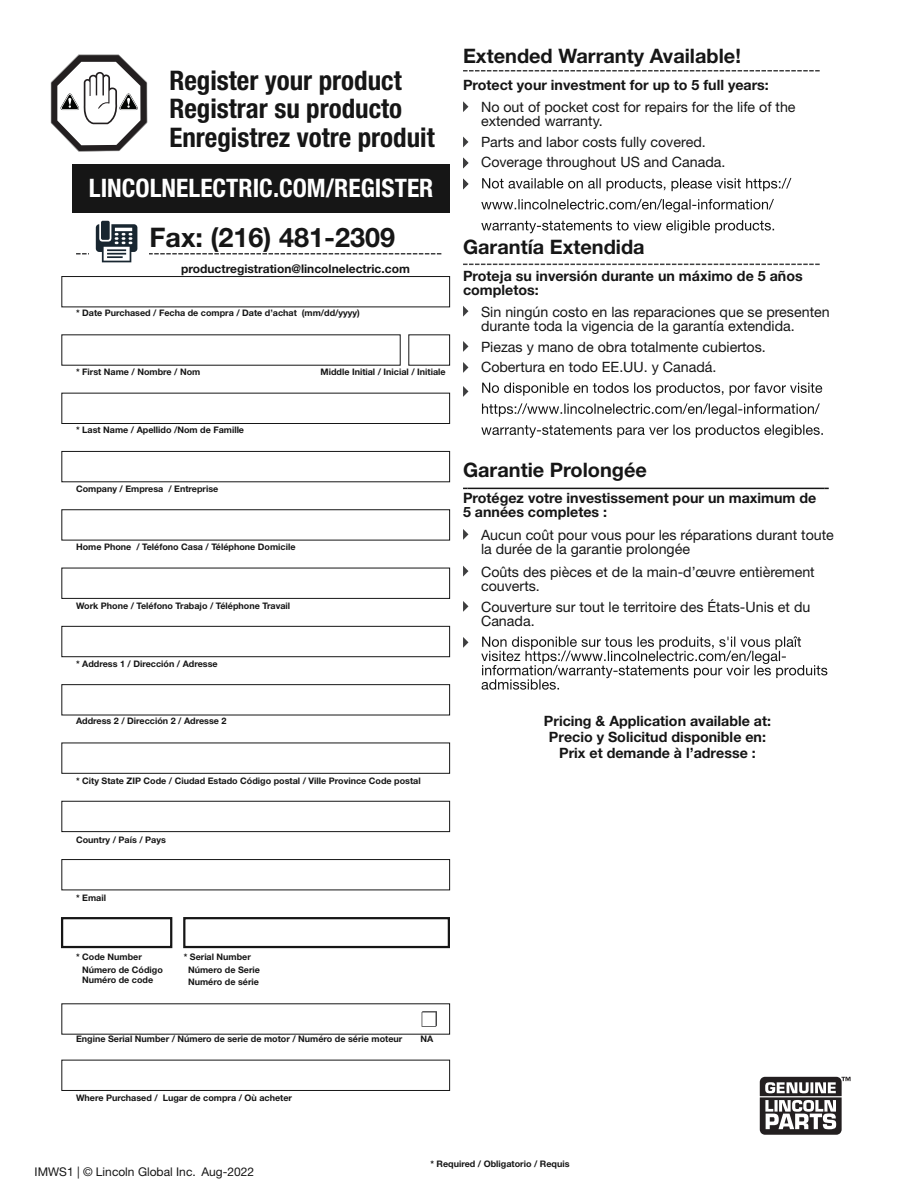
<style>
.page{position:relative;width:918px;height:1188px;background:#fff}
.page>*{position:absolute;margin:0;border:0;box-sizing:border-box;transform-origin:0 0}
.t1{font:700 condensed 27px/28.5px "Helvetica Neue LT Std";color:#161616}
.t2{font:700 27px "Helvetica Neue LT Std";color:#161616}
.t3{font:700 condensed 25.5px "Helvetica Neue LT Std";color:#fff}
.t4{font:700 19.95px "Helvetica Neue LT Std";color:#161616}
.t5{font:14.25px/14.2px "Helvetica Neue LT Std";color:#161616}
.t6{font:700 14.25px/14.2px "Helvetica Neue LT Std";color:#161616}
.t7{font:700 12px "Helvetica Neue LT Std";color:#161616}
.t8{font:12px "Helvetica Neue LT Std";color:#161616}
.t9{font:700 9px/12.9px "Helvetica Neue LT Std";color:#161616}
</style>
<div class="page">
<hr style="left:468px;top:488px;width:356px;height:1px;background:#161616">
<svg style="left:760px;top:1077px;width:91px;height:58px"></svg>
<div style="left:61px;top:276px;width:389px;height:31px;border:1px solid #161616"></div>
<div style="left:61px;top:393px;width:389px;height:31px;border:1px solid #161616"></div>
<div style="left:61px;top:451px;width:389px;height:31px;border:1px solid #161616"></div>
<div style="left:61px;top:509px;width:389px;height:31px;border:1px solid #161616"></div>
<div style="left:61px;top:568px;width:389px;height:31px;border:1px solid #161616"></div>
<div style="left:61px;top:626px;width:389px;height:31px;border:1px solid #161616"></div>
<div style="left:61px;top:684px;width:389px;height:31px;border:1px solid #161616"></div>
<div style="left:61px;top:743px;width:389px;height:31px;border:1px solid #161616"></div>
<div style="left:61px;top:801px;width:389px;height:31px;border:1px solid #161616"></div>
<div style="left:61px;top:1060px;width:389px;height:31px;border:1px solid #161616"></div>
<div style="left:61px;top:859px;width:389px;height:31px;border:1px solid #161616"></div>
<div style="left:61px;top:917px;width:111px;height:31px;border:2px solid #161616"></div>
<div style="left:183px;top:917px;width:267px;height:31px;border:2px solid #161616"></div>
<div style="left:72px;top:164px;width:378px;height:48px;background:#161616"></div>
<svg style="left:463px;top:264px;width:357px;height:1px"></svg>
<svg style="left:463px;top:70px;width:357px;height:2px"></svg>
<svg style="left:51px;top:55px;width:96px;height:97px"></svg>
<svg style="left:76px;top:220px;width:365px;height:42px"></svg>
<svg style="left:463px;top:101px;width:5px;height:11px"></svg>
<svg style="left:463px;top:137px;width:5px;height:10px"></svg>
<svg style="left:482px;top:178px;width:309px;height:13px"></svg>
<svg style="left:481px;top:199px;width:293px;height:13px"></svg>
<svg style="left:481px;top:220px;width:293px;height:13px"></svg>
<svg style="left:463px;top:306px;width:5px;height:11px"></svg>
<svg style="left:463px;top:341px;width:5px;height:11px"></svg>
<svg style="left:463px;top:362px;width:5px;height:11px"></svg>
<svg style="left:482px;top:383px;width:340px;height:13px"></svg>
<svg style="left:482px;top:403px;width:338px;height:14px"></svg>
<svg style="left:481px;top:425px;width:342px;height:13px"></svg>
<svg style="left:463px;top:529px;width:5px;height:11px"></svg>
<svg style="left:463px;top:566px;width:5px;height:11px"></svg>
<svg style="left:463px;top:601px;width:5px;height:11px"></svg>
<svg style="left:481px;top:636px;width:346px;height:54px"></svg>
<svg style="left:422px;top:1011px;width:15px;height:16px"></svg>
<svg style="left:463px;top:158px;width:5px;height:10px"></svg>
<svg style="left:463px;top:179px;width:5px;height:10px"></svg>
<svg style="left:463px;top:386px;width:5px;height:11px"></svg>
<svg style="left:463px;top:637px;width:5px;height:11px"></svg>
<h1 class="t1" style="left:169px;top:65px;width:267px">Register your product<br>Registrar su producto<br>Enregistrez votre produit</h1>
<h2 class="t3" style="left:89px;top:173px;width:346px">LINCOLNELECTRIC.COM/REGISTER</h2>
<h1 class="t2" style="left:150px;top:220px;width:247px">Fax: (216) 481-2309</h1>
<h3 class="t7" style="left:181px;top:261px;width:230px">productregistration@lincolnelectric.com</h3>
<p class="t9" style="left:76px;top:307px;width:285px">* Date Purchased / Fecha de compra / Date d’achat (mm/dd/yyyy)</p>
<p class="t9" style="left:76px;top:365px;width:126px">* First Name / Nombre / Nom</p>
<p class="t9" style="left:321px;top:365px;width:127px">Middle Initial / Inicial / Initiale</p>
<h3 class="t4" style="left:463px;top:43px;width:279px">Extended Warranty Available!</h3>
<h3 class="t6" style="left:463px;top:78px;width:307px">Protect your investment for up to 5 full years:</h3>
<h3 class="t5" style="left:481px;top:100px;width:316px">No out of pocket cost for repairs for the life of the extended warranty.</h3>
<h3 class="t5" style="left:481px;top:132px;width:246px;line-height:20px">Parts and labor costs fully covered.<br>Coverage throughout US and Canada.</h3>
<h3 class="t4" style="left:463px;top:235px;width:183px">Garantía Extendida</h3>
<h3 class="t6" style="left:463px;top:268px;width:341px">Proteja su inversión durante un máximo de 5 años completos:</h3>
<h3 class="t5" style="left:481px;top:304px;width:350px">Sin ningún costo en las reparaciones que se presenten durante toda la vigencia de la garantía extendida.</h3>
<h3 class="t5" style="left:481px;top:337px;width:286px;line-height:20px">Piezas y mano de obra totalmente cubiertos.<br>Cobertura en todo EE.UU. y Canadá.</h3>
<p class="t9" style="left:76px;top:424px;width:170px">* Last Name / Apellido /Nom de Famille</p>
<p class="t9" style="left:76px;top:482px;width:144px">Company / Empresa / Entreprise</p>
<p class="t9" style="left:76px;top:541px;width:221px">Home Phone / Teléfono Casa / Téléphone Domicile</p>
<p class="t9" style="left:76px;top:599px;width:216px">Work Phone / Teléfono Trabajo / Téléphone Travail</p>
<p class="t9" style="left:76px;top:658px;width:143px">* Address 1 / Dirección / Adresse</p>
<p class="t9" style="left:76px;top:714px;width:152px">Address 2 / Dirección 2 / Adresse 2</p>
<p class="t9" style="left:76px;top:775px;width:346px">* City State ZIP Code / Ciudad Estado Código postal / Ville Province Code postal</p>
<p class="t9" style="left:76px;top:833px;width:91px">Country / País / Pays</p>
<p class="t9" style="left:76px;top:892px;width:31px">* Email</p>
<h3 class="t4" style="left:463px;top:457px;width:185px">Garantie Prolongée</h3>
<h3 class="t6" style="left:463px;top:491px;width:355px">Protégez votre investissement pour un maximum de<br>5 années completes :</h3>
<h3 class="t5" style="left:481px;top:527px;width:354px">Aucun coût pour vous pour les réparations durant toute la durée de la garantie prolongée</h3>
<h3 class="t5" style="left:481px;top:564px;width:335px">Coûts des pièces et de la main-d’œuvre entièrement couverts.</h3>
<h3 class="t5" style="left:481px;top:599px;width:331px">Couverture sur tout le territoire des États-Unis et du<br>Canada.</h3>
<h3 class="t6" style="left:544px;top:713px;width:229px;line-height:15.8px;text-align:center">Pricing &amp; Application available at:<br>Precio y Solicitud disponible en:<br>Prix et demande à l’adresse :</h3>
<p class="t9" style="left:82px;top:950px;width:82px;text-indent:-6px">* Code Number<br>Número de Código</p>
<p class="t9" style="left:82px;top:973px;width:73px">Numéro de code</p>
<p class="t9" style="left:188px;top:950px;width:73px;text-indent:-4px">* Serial Number<br>Número de Serie<br>Numéro de série</p>
<p class="t9" style="left:76px;top:1033px;width:328px">Engine Serial Number / Número de serie de motor / Numéro de série moteur</p>
<p class="t9" style="left:421px;top:1033px;width:14px">NA</p>
<p class="t9" style="left:76px;top:1091px;width:218px">Where Purchased / Lugar de compra / Où acheter</p>
<h3 class="t8" style="left:35px;top:1165px;width:221px">IMWS1 | © Lincoln Global Inc. Aug-2022</h3>
<p class="t9" style="left:430px;top:1157px;width:141px">* Required / Obligatorio / Requis</p>
</div>
